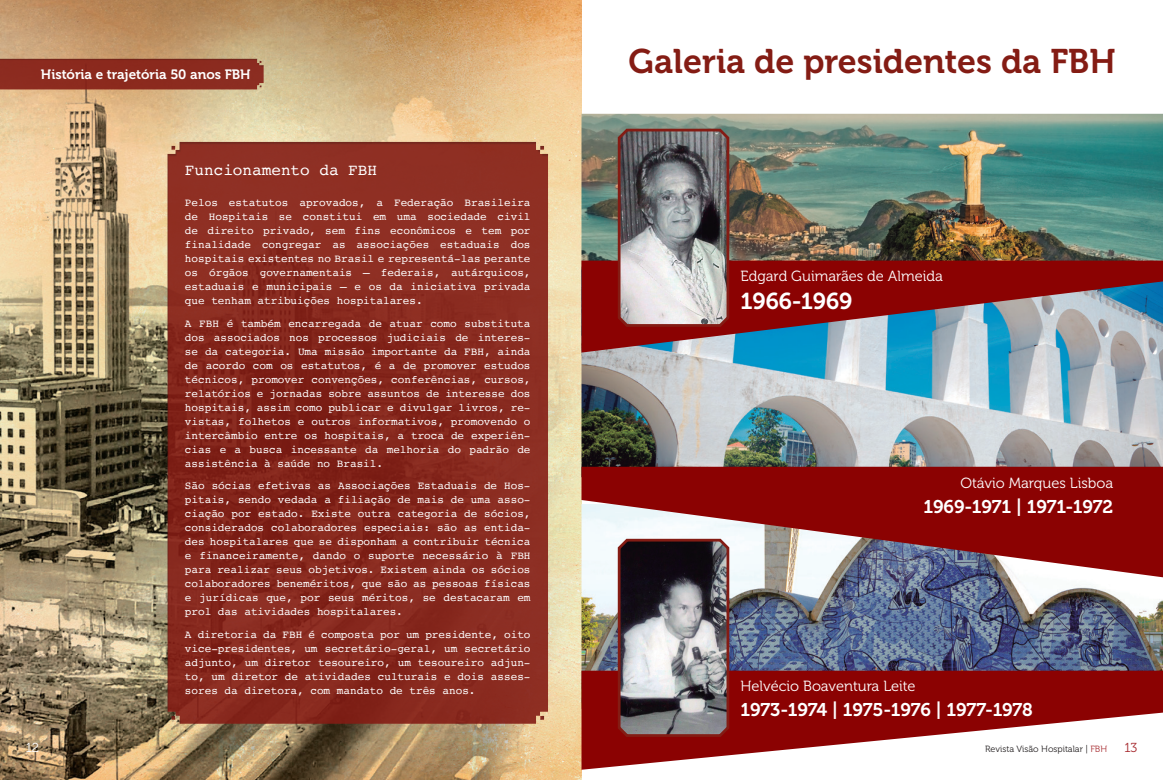
<style>
.page{position:relative;width:1163px;height:780px;background:#fff}
.page>*{position:absolute;margin:0;border:0;box-sizing:border-box;transform-origin:0 0}
.t1{font:34px "Museo 700";color:#841c14}
.t2{font:22.9px "Museo 700";letter-spacing:-.005em;color:#fff}
.t3{font:18.4px "Museo 700";letter-spacing:-.015em;color:#fff}
.t4{font:16px "Courier";color:#fff}
.t5{font:14.7px "Museo 300";color:#fff}
.t6{font:13.5px "Museo 700";color:#fff}
.t7{font:13px "Museo 300";color:#fff}
.t8{font:13px "Museo 300";color:#a72b30}
.t9{font:11px/14px "Courier";color:#fff;text-align:justify}
.t10{font:9px "Museo 300";color:#231f20}
.s1{color:#a72b30}
</style>
<div class="page">
<img style="left:0;top:0;width:581px;height:780px">
<div style="left:167px;top:141px;width:382px;height:583px;background:#231f20;opacity:.25"></div>
<img style="left:581px;top:114px;width:581px;height:146px">
<img style="left:581px;top:577px;width:581px;height:93px">
<img style="left:581px;top:352px;width:581px;height:114px">
<div style="left:0;top:58px;width:265px;height:32px;background:#8b2a1e"></div>
<svg style="left:581px;top:260px;width:581px;height:92px;background:#844f58"></svg>
<svg style="left:581px;top:670px;width:581px;height:99px;fill:#8b0202"></svg>
<svg style="left:581px;top:466px;width:581px;height:111px;fill:#8b0202"></svg>
<svg style="left:616px;top:126px;width:114px;height:202px;background:#948c8c"></svg>
<svg style="left:616px;top:536px;width:114px;height:202px;background:#796f73"></svg>
<p class="t6" style="left:41px;top:67px;width:211px">História e trajetória 50 anos FBH</p>
<h3 class="t4" style="left:185px;top:157px;width:194px">Funcionamento da FBH</h3>
<p class="t9" style="left:185px;top:195px;width:347px">Pelos estatutos aprovados, a Federação Brasileira de Hospitais se constitui em uma sociedade civil de direito privado, sem fins econômicos e tem por finalidade congregar as associações estaduais dos hospitais existentes no Brasil e representá-las perante os órgãos governamentais – federais, autárquicos, estaduais e municipais – e os da iniciativa privada que tenham atribuições hospitalares.</p>
<p class="t9" style="left:185px;top:316px;width:347px">A FBH é também encarregada de atuar como substituta dos associados nos processos judiciais de interes&shy;se da categoria. Uma missão importante da FBH, ainda de acordo com os estatutos, é a de promover estudos técnicos, promover convenções, conferências, cursos, relatórios e jornadas sobre assuntos de interesse dos hospitais, assim como publicar e divulgar livros, re&shy;vistas, folhetos e outros informativos, promovendo o intercâmbio entre os hospitais, a troca de experiên&shy;cias e a busca incessante da melhoria do padrão de assistência à saúde no Brasil.</p>
<p class="t9" style="left:185px;top:478px;width:347px">São sócias efetivas as Associações Estaduais de Hos&shy;pitais, sendo vedada a filiação de mais de uma asso&shy;ciação por estado. Existe outra categoria de sócios, considerados colaboradores especiais: são as entida&shy;des hospitalares que se disponham a contribuir técnica e financeiramente, dando o suporte necessário à FBH para realizar seus objetivos. Existem ainda os sócios colaboradores beneméritos, que são as pessoas físicas e jurídicas que, por seus méritos, se destacaram em prol das atividades hospitalares.</p>
<p class="t9" style="left:185px;top:627px;width:347px">A diretoria da FBH é composta por um presidente, oito vice-presidentes, um secretário-geral, um secretário adjunto, um diretor tesoureiro, um tesoureiro adjun&shy;to, um diretor de atividades culturais e dois asses&shy;sores da diretora, com mandato de três anos.</p>
<h1 class="t1" style="left:628px;top:42px;width:489px">Galeria de presidentes da FBH</h1>
<h3 class="t5" style="left:740px;top:267px;width:204px">Edgard Guimarães de Almeida</h3>
<h2 class="t2" style="left:740px;top:288px;width:113px">1966-1969</h2>
<h3 class="t5" style="left:960px;top:475px;width:154px">Otávio Marques Lisboa</h3>
<h3 class="t3" style="left:923px;top:496px;width:191px">1969-1971 | 1971-1972</h3>
<h3 class="t5" style="left:740px;top:677px;width:176px">Helvécio Boaventura Leite</h3>
<h3 class="t3" style="left:740px;top:699px;width:294px">1973-1974 | 1975-1976 | 1977-1978</h3>
<p class="t7" style="left:26px;top:740px;width:15px">12</p>
<p class="t10" style="left:985px;top:744px;width:123px">Revista Visão Hospitalar | <span class="s1">FBH</span></p>
<p class="t8" style="left:1124px;top:740px;width:14px">13</p>
</div>
